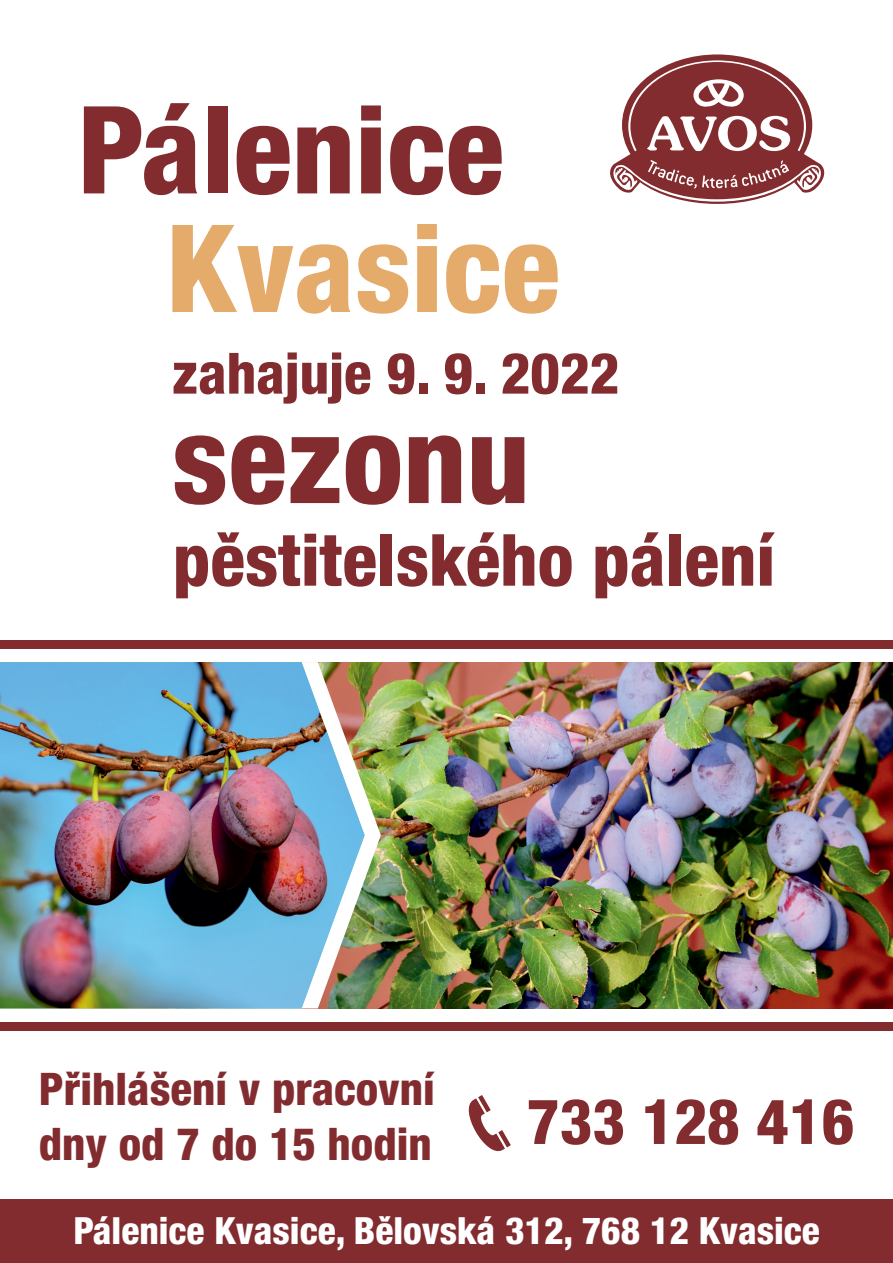
<style>
.page{position:relative;width:893px;height:1263px;background:#fff}
.page>*{position:absolute;margin:0;border:0;box-sizing:border-box;transform-origin:0 0}
.t1{font:800 condensed 121.8px "Helvetica Neue LT Pro";color:#832c2f}
.t2{font:800 condensed 121.8px "Helvetica Neue LT Pro";color:#e4ab6b}
.t3{font:800 condensed 72px "Helvetica Neue LT Pro";color:#832c2f}
.t4{font:800 condensed 63px "Helvetica Neue LT Pro";color:#832c2f}
.t5{font:800 condensed 57px "Helvetica Neue LT Pro";color:#832c2f}
.t6{font:800 condensed 45px/54.3px "Helvetica Neue LT Pro";color:#832c2f}
.t7{font:800 condensed 37.5px "Helvetica Neue LT Pro";color:#fff}
</style>
<div class="page">
<img style="left:381px;top:662px;width:512px;height:346px">
<img style="left:365px;top:662px;width:16px;height:346px">
<svg style="left:610px;top:54px;width:215px;height:150px"></svg>
<div style="left:0;top:1199px;width:893px;height:64px;background:#832c2f"></div>
<img style="left:0;top:662px;width:365px;height:346px">
<svg style="left:468px;top:1095px;width:43px;height:57px"></svg>
<div style="left:0;top:640px;width:893px;height:8px;background:#832c2f"></div>
<div style="left:0;top:1022px;width:893px;height:8px;background:#832c2f"></div>
<h1 class="t1" style="left:78px;top:106px;width:428px">Pálenice</h1>
<h1 class="t2" style="left:166px;top:225px;width:395px">Kvasice</h1>
<h3 class="t5" style="left:172px;top:353px;width:449px">zahajuje 9. 9. 2022</h3>
<h1 class="t1" style="left:172px;top:416px;width:359px">sezonu</h1>
<h2 class="t3" style="left:173px;top:534px;width:604px">pěstitelského pálení</h2>
<p class="t6" style="left:39px;top:1068px;width:398px">Přihlášení v pracovní dny od 7 do 15 hodin</p>
<h3 class="t4" style="left:527px;top:1099px;width:329px">733 128 416</h3>
<p class="t7" style="left:73px;top:1218px;width:748px">Pálenice Kvasice, Bělovská 312, 768 12 Kvasice</p>
</div>
